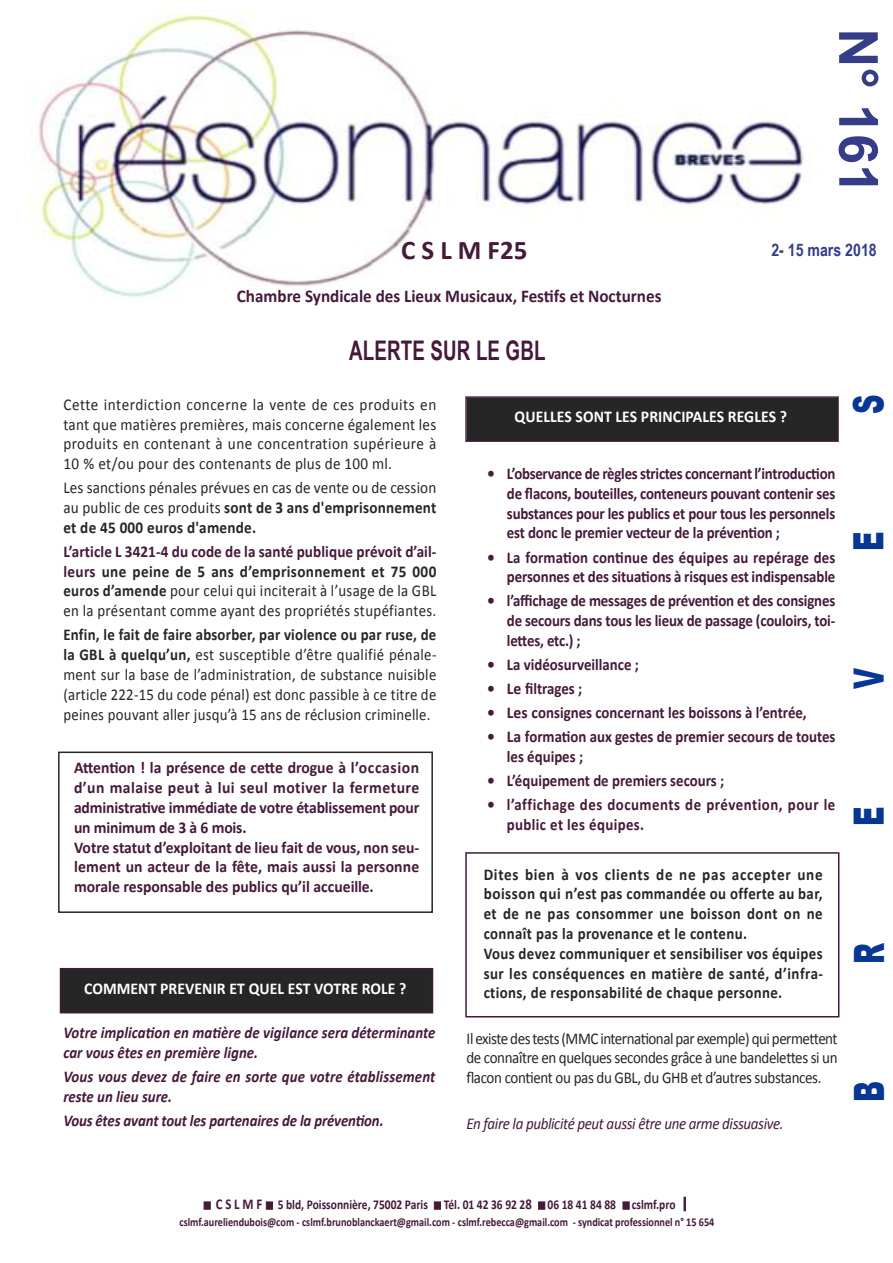
<style>
.page{position:relative;width:893px;height:1263px;background:#fff}
.page>*{position:absolute;margin:0;border:0;box-sizing:border-box;transform-origin:0 0}
.t1{font:700 54px "Arial";color:#353d89}
.t2{font:900 41.85px "Arial";color:#083694;scale:.65 1}
.t3{font:700 27px "Arial Narrow";letter-spacing:.005em;color:#45193a;scale:.85 1}
.t4{font:700 27px "Calibri";letter-spacing:.225em;color:#45193a}
.t5{font:700 18px "Calibri";color:#45193a;scale:.95 1}
.t6{font:700 17.25px "Arial Narrow";color:#353d89}
.t7{font:700 16.5px/19.8px "Calibri";color:#45193a;scale:.95 1}
.t8{font:16.5px/19.8px "Calibri";letter-spacing:.015em;color:#272627;text-align:justify;scale:.9 1}
.t9{font:16.5px/19.8px "Calibri";letter-spacing:.015em;color:#272627;text-align:justify;scale:.92 1}
.t10{font:700 16.5px/19.8px "Calibri";letter-spacing:.025em;color:#272627;scale:.92 1}
.t11{font:italic 700 16.5px/19.8px "Calibri";color:#45193a;scale:.9 1}
.t12{font:700 16.5px "Calibri";letter-spacing:.005em;color:#fff;scale:.95 1}
.t13{font:700 16.5px/19.8px "Calibri";letter-spacing:.035em;color:#45193a;scale:.95 1}
.t14{font:italic 16.5px "Calibri";letter-spacing:-.025em;color:#45193a;scale:.91 1}
.t15{font:700 13.5px "Calibri";color:#45193a;scale:.85 1}
.t16{font:700 12px "Calibri";color:#45193a;scale:.85 1}
.s1{font-weight:700}
.s2{font-weight:700;color:#45193a}
.s3{font-size:15px}
.s4{font-family:"Hira Kaku Pro W6";font-weight:400}
</style>
<div class="page">
<img style="left:30px;top:9px;width:774px;height:290px">
<div style="left:58px;top:751px;width:375px;height:162px;border:2px solid #272627"></div>
<div style="left:61px;top:969px;width:371px;height:43px;background:#272627"></div>
<div style="left:60px;top:968px;width:373px;height:45px;border:2px solid #45193a"></div>
<div style="left:467px;top:398px;width:370px;height:42px;background:#272627"></div>
<div style="left:465px;top:396px;width:374px;height:46px;border:2px solid #45193a"></div>
<div style="left:465px;top:852px;width:374px;height:165px;border:2px solid #45193a"></div>
<h3 class="t4" style="left:401px;top:233px;width:128px">CSLMF25</h3>
<p class="t5" style="left:237px;top:285px;width:448px">Chambre Syndicale des Lieux Musicaux, Festifs et Nocturnes</p>
<h3 class="t3" style="left:349px;top:335px;width:232px">ALERTE SUR LE gbL</h3>
<h1 class="t1" style="left:888px;top:28px;width:167px;rotate:90deg">N° 161</h1>
<p class="t6" style="left:771px;top:240px;width:107px">2- 15 mars 2018</p>
<p class="t9" style="left:63px;top:394px;width:407px">Cette interdiction concerne la vente de ces produits en tant que matières premières, mais concerne également les produits en contenant à une concentration supérieure à 10 % et/ou pour des contenants de plus de 100 ml.</p>
<p class="t9" style="left:63px;top:478px;width:407px">Les sanctions pénales prévues en cas de vente ou de cession au public de ces produits <span class="s1">sont de 3 ans d'emprisonnement et de 45 000 euros d'amende.</span></p>
<p class="t8" style="left:63px;top:541px;width:416px"><span class="s2">L’article L 3421-4 du code de la santé publique prévoit d’ail&shy;leurs</span> <span class="s1">une peine de 5 ans d’emprisonnement et 75 000 euros d’amende</span> pour celui qui inciterait à l’usage de la GBL en la présentant comme ayant des propriétés stupéfiantes.</p>
<p class="t8" style="left:63px;top:625px;width:416px"><span class="s1">Enfin, le fait de faire absorber, par violence ou par ruse, de la GbL à quelqu’un,</span> est susceptible d’être qualifié pénale&shy;ment sur la base de l’administration, de substance nuisible (article 222-15 du code pénal) est donc passible à ce titre de peines pouvant aller jusqu’à 15 ans de réclusion criminelle.</p>
<p class="t7" style="left:74px;top:758px;width:365px">Attention ! la présence de cette drogue à l’occasion d’un malaise peut à lui seul motiver la fermeture administrative immédiate de votre établissement pour un minimum de 3 à 6 mois.<br>Votre statut d’exploitant de lieu fait de vous, non seu&shy;lement un acteur de la fête, mais aussi la personne morale responsable des publics qu’il accueille.</p>
<p class="t12" style="left:84px;top:978px;width:341px">COMMENT PREVENIR ET QUEL EST VOTRE ROLE ?</p>
<p class="t11" style="left:63px;top:1022px;width:415px">Votre implication en matière de vigilance sera déterminante car vous êtes en première ligne.</p>
<p class="t11" style="left:63px;top:1066px;width:415px">Vous vous devez de faire en sorte que votre établissement reste un lieu sure.</p>
<p class="t11" style="left:63px;top:1110px;width:357px">Vous êtes avant tout les partenaires de la prévention.</p>
<p class="t12" style="left:515px;top:406px;width:288px">QUELLES SONT LES PRINCIPALES REGLES ?</p>
<h2 class="t2" style="left:837px;top:414px;width:31px;rotate:-90deg">S</h2>
<p class="t7" style="left:507px;top:463px;width:347px;text-align:justify;text-indent:-20px">• L’observance de règles strictes concernant l’introduction de flacons, bouteilles, conteneurs pouvant contenir ses substances pour les publics et pour tous les personnels est donc le premier vecteur de la prévention ;</p>
<p class="t7" style="left:487px;top:547px;width:368px;text-align:right">• La formation continue des équipes au repérage des personnes et des situations à risques est indispensable</p>
<p class="t7" style="left:507px;top:591px;width:347px;text-align:justify;text-indent:-20px">• l’affichage de messages de prévention et des consignes de secours dans tous les lieux de passage (couloirs, toi&shy;lettes, etc.) ;</p>
<p class="t7" style="left:487px;top:654px;width:161px">• La vidéosurveillance ;</p>
<p class="t7" style="left:487px;top:678px;width:102px">• Le filtrages ;</p>
<p class="t7" style="left:487px;top:703px;width:338px">• Les consignes concernant les boissons à l’entrée,</p>
<p class="t7" style="left:507px;top:727px;width:347px;text-indent:-20px">• La formation aux gestes de premier secours de toutes les équipes ;</p>
<p class="t7" style="left:487px;top:770px;width:251px">• L’équipement de premiers secours ;</p>
<p class="t13" style="left:507px;top:794px;width:347px;text-indent:-20px">• l’affichage des documents de prévention, pour le public et les équipes.</p>
<p class="t10" style="left:484px;top:864px;width:370px">Dites bien à vos clients de ne pas accepter une boisson qui n’est pas commandée ou offerte au bar, et de ne pas consommer une boisson dont on ne connaît pas la provenance et le contenu.<br>Vous devez communiquer et sensibiliser vos équipes sur les conséquences en matière de santé, d’infra&shy;ctions, de responsabilité de chaque personne.</p>
<p class="t8" style="left:466px;top:1028px;width:414px">Il existe des tests (MMC international par exemple) qui permettent de connaître en quelques secondes grâce à une bandelettes si un flacon contient ou pas du GBL, du GHB et d’autres substances.</p>
<p class="t14" style="left:466px;top:1113px;width:350px">En faire la publicité peut aussi être une arme dissuasive.</p>
<h2 class="t2" style="left:837px;top:551px;width:32px;rotate:-90deg">E</h2>
<h2 class="t2" style="left:838px;top:689px;width:34px;rotate:-90deg">V</h2>
<h2 class="t2" style="left:838px;top:825px;width:32px;rotate:-90deg">E</h2>
<h2 class="t2" style="left:838px;top:963px;width:34px;rotate:-90deg">R</h2>
<h2 class="t2" style="left:838px;top:1101px;width:34px;rotate:-90deg">B</h2>
<p class="t15" style="left:204px;top:1196px;width:574px">■ <span class="s3">C S L M F</span> ■ 5 bld, Poissonnière, 75002 Paris ■ Tél. 01 42 36 92 2<span class="s3">8</span> ■ 06 18 41 84 88 ■ cslmf.pro <span class="s4">⎥</span></p>
<p class="t16" style="left:179px;top:1214px;width:631px">cslmf.aureliendubois@com - cslmf.brunoblanckaert@gmail.com - cslmf.rebecca@gmail.com - syndicat professionnel n° 15 654</p>
</div>
